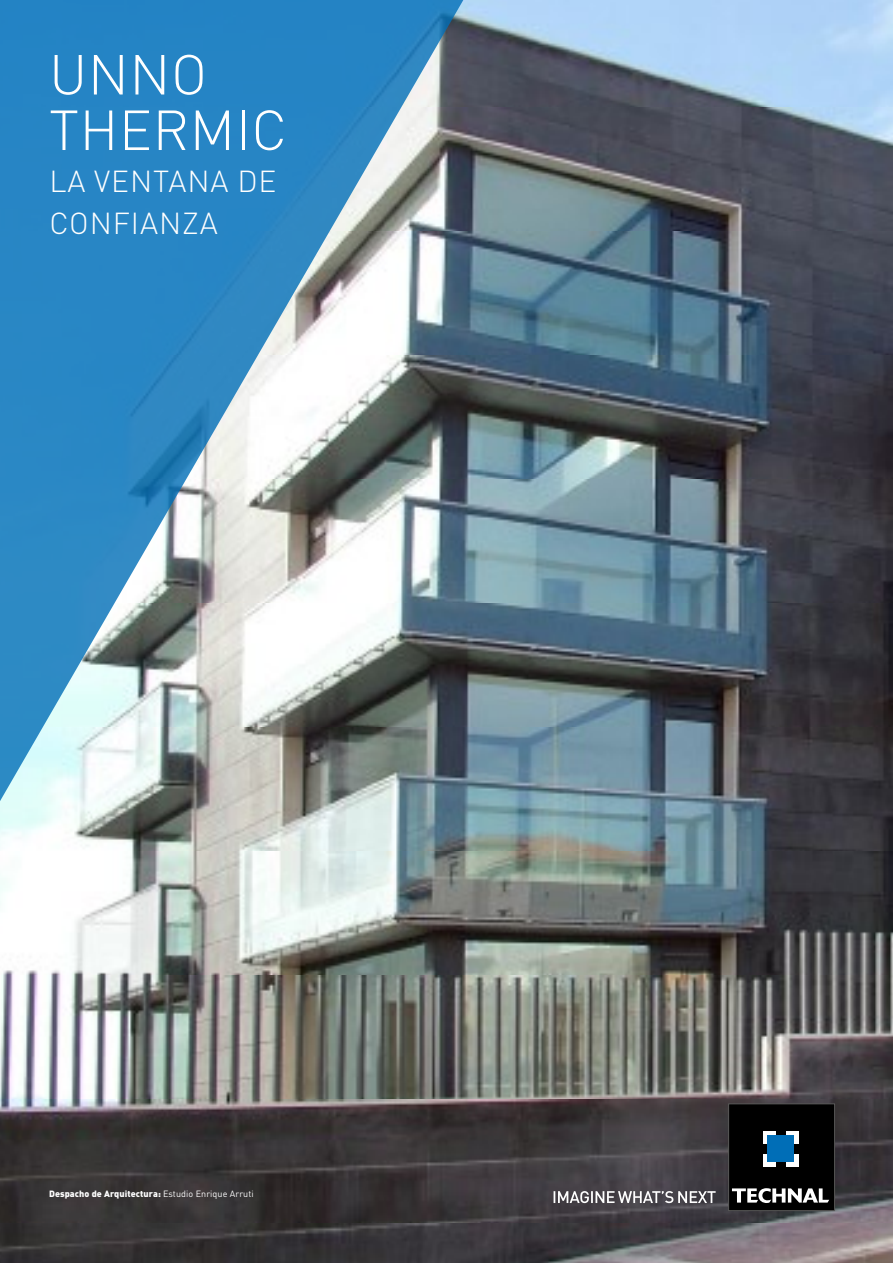
<style>
.page{position:relative;width:893px;height:1263px;background:#fff}
.page>*{position:absolute;margin:0;border:0;box-sizing:border-box;transform-origin:0 0}
.t1{font:300 55.5px/55.5px "DIN Pro";letter-spacing:.01em;color:#fff}
.t2{font:300 30px/42px "DIN Pro";letter-spacing:.03em;color:#fff}
.t3{font:900 9px "DIN Pro";letter-spacing:.01em;color:#fff}
.s1{font-weight:400}
</style>
<div class="page">
<img style="left:0;top:0;width:893px;height:1263px">
<svg style="left:0;top:0;width:470px;height:830px;background:#6d9dba"></svg>
<div style="left:729px;top:1104px;width:105px;height:106px;background:#000"></div>
<div style="left:728px;top:1103px;width:107px;height:108px;border:1px solid #575756"></div>
<svg style="left:732px;top:1188px;width:97px;height:15px"></svg>
<div style="left:763px;top:1131px;width:13px;height:13px;background:#fff"></div>
<div style="left:786px;top:1131px;width:12px;height:13px;background:#fff"></div>
<div style="left:763px;top:1154px;width:13px;height:13px;background:#fff"></div>
<div style="left:786px;top:1154px;width:12px;height:13px;background:#fff"></div>
<div style="left:767px;top:1135px;width:27px;height:27px;background:#006eb7"></div>
<svg style="left:554px;top:1191px;width:162px;height:12px"></svg>
<h1 class="t1" style="left:49px;top:42px;width:240px">UNNO<br>THERMIC</h1>
<h2 class="t2" style="left:49px;top:158px;width:229px">LA VENTANA DE<br>CONFIANZA</h2>
<p class="t3" style="left:49px;top:1186px;width:206px">Despacho de Arquitectura: <span class="s1">Estudio Enrique Arruti</span></p>
</div>
